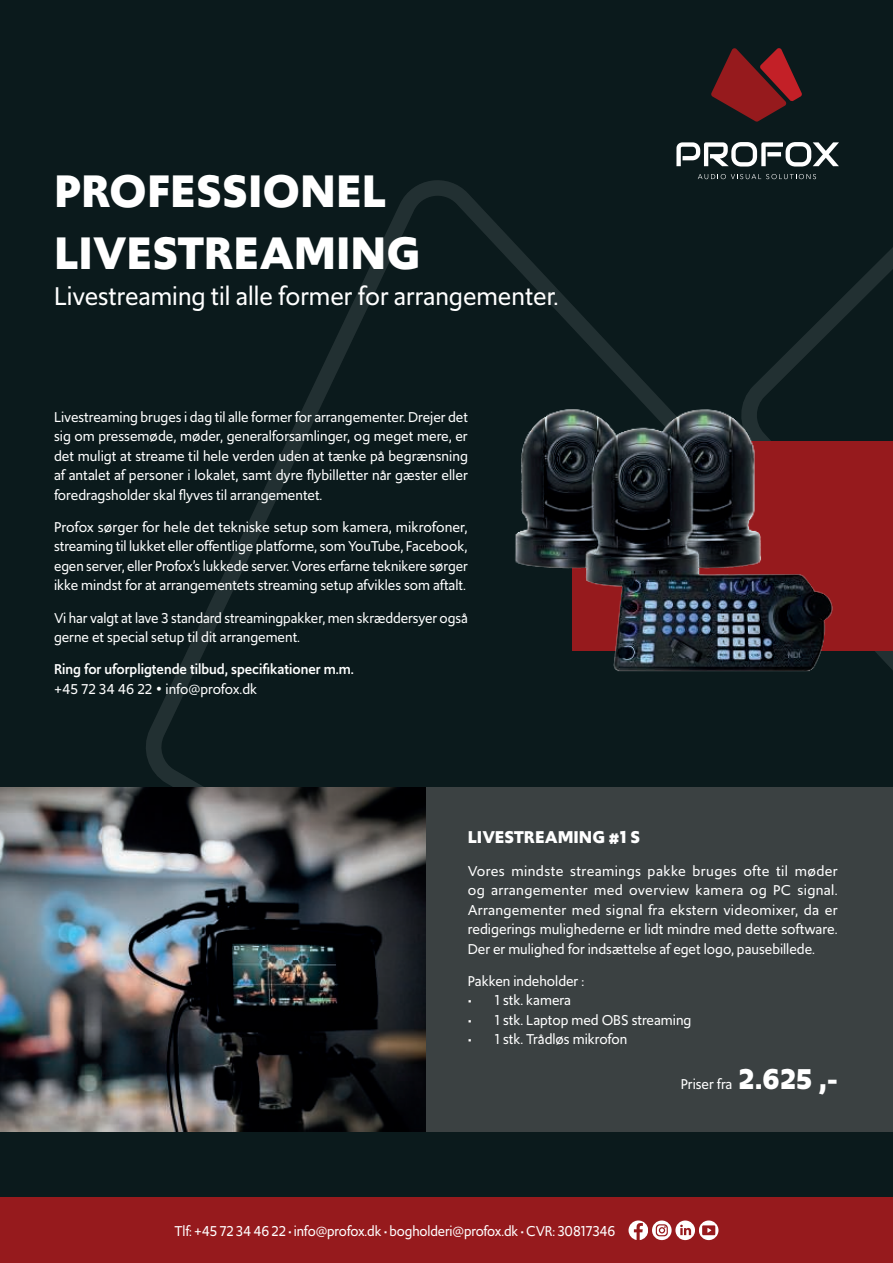
<style>
.page{position:relative;width:893px;height:1263px;background:#0b1a1c}
.page>*{position:absolute;margin:0;border:0;box-sizing:border-box;transform-origin:0 0}
.t1{font:700 48px/61.8px "Upgrade";color:#fff}
.t2{font:27px "Upgrade";color:#fff}
.t3{font:700 18px "Upgrade";color:#fff}
.t4{font:15px/19.5px "Upgrade";color:#fff;text-align:justify}
.t5{font:500 15px/19.5px "Upgrade";color:#fff}
.s1{font-weight:400}
.s2{font-family:"Gotham";font-weight:400}
.s3{font-weight:700;font-size:30px}
.s4{font-style:inherit}
</style>
<div class="page">
<svg style="left:676px;top:142px;width:163px;height:25px"></svg>
<svg style="left:711px;top:48px;width:91px;height:74px"></svg>
<div style="left:0;top:1197px;width:893px;height:66px;background:#961a1d"></div>
<svg style="left:629px;top:1220px;width:89px;height:20px"></svg>
<svg style="left:146px;top:174px;width:747px;height:613px"></svg>
<div style="left:572px;top:441px;width:321px;height:210px;background:#961a1d"></div>
<img style="left:483px;top:382px;width:377px;height:312px">
<div style="left:425px;top:787px;width:468px;height:345px;background:#3b4142"></div>
<img style="left:0;top:787px;width:425px;height:345px">
<h1 class="t1" style="left:54px;top:164px;width:367px">PROFESSIONEL<br>LIVESTREAMING</h1>
<h2 class="t2" style="left:54px;top:285px;width:506px">Livestreaming til alle former for arrangementer.</h2>
<p class="t4" style="left:54px;top:408px;width:416px">Livestreaming bruges i dag til alle former for arrangementer. Drejer det sig om pressemøde, møder, generalforsamlinger, og meget mere, er det muligt at streame til hele verden uden at tænke på begrænsning af antalet af personer i lokalet, samt dyre flybilletter når gæster eller foredragsholder skal flyves til arrangementet.</p>
<p class="t4" style="left:54px;top:518px;width:415px">Profox sørger for hele det tekniske setup som kamera, mikrofoner, streaming til lukket eller offentlige platforme, som YouTube, Facebook, egen server, eller Profox’s lukkede server. Vores erfarne teknikere sørger ikke mindst for at arrangementets streaming setup afvikles som aftalt.</p>
<p class="t4" style="left:54px;top:609px;width:415px">Vi har valgt at lave 3 standard streamingpakker, men skræddersyer også gerne et special setup til dit arrangement.</p>
<p class="t5" style="left:54px;top:661px;width:301px">Ring for uforpligtende tilbud, specifikationer m.m. <span class="s1">+45 72 34 46 22</span> <span class="s2">•</span> <span class="s1">info@profox.dk</span></p>
<p class="t3" style="left:468px;top:830px;width:174px">LIVESTREAMING #1 S</p>
<p class="t4" style="left:468px;top:862px;width:372px">Vores mindste streamings pakke bruges ofte til møder og arrangementer med overview kamera og PC signal.<br>Arrangementer med signal fra ekstern videomixer, da er redigerings mulighederne er lidt mindre med dette software.<br>Der er mulighed for indsættelse af eget logo, pausebillede.</p>
<p class="t4" style="left:468px;top:972px;width:118px">Pakken indeholder :</p>
<p class="t4" style="left:468px;top:992px;width:105px">• 1 stk. kamera</p>
<p class="t4" style="left:468px;top:1011px;width:225px">• 1 stk. Laptop med OBS streaming</p>
<p class="t4" style="left:468px;top:1031px;width:161px">• 1 stk. Trådløs mikrofon</p>
<p class="t4" style="left:681px;top:1076px;width:159px">Priser fra <span class="s3">2.625 ,-</span></p>
<p class="t4" style="left:175px;top:1222px;width:443px">Tlf: +45 72 34 46 22 <span class="s4">•</span> info@profox.dk <span class="s4">•</span> bogholderi@profox.dk <span class="s4">•</span> CVR: 30817346</p>
</div>
